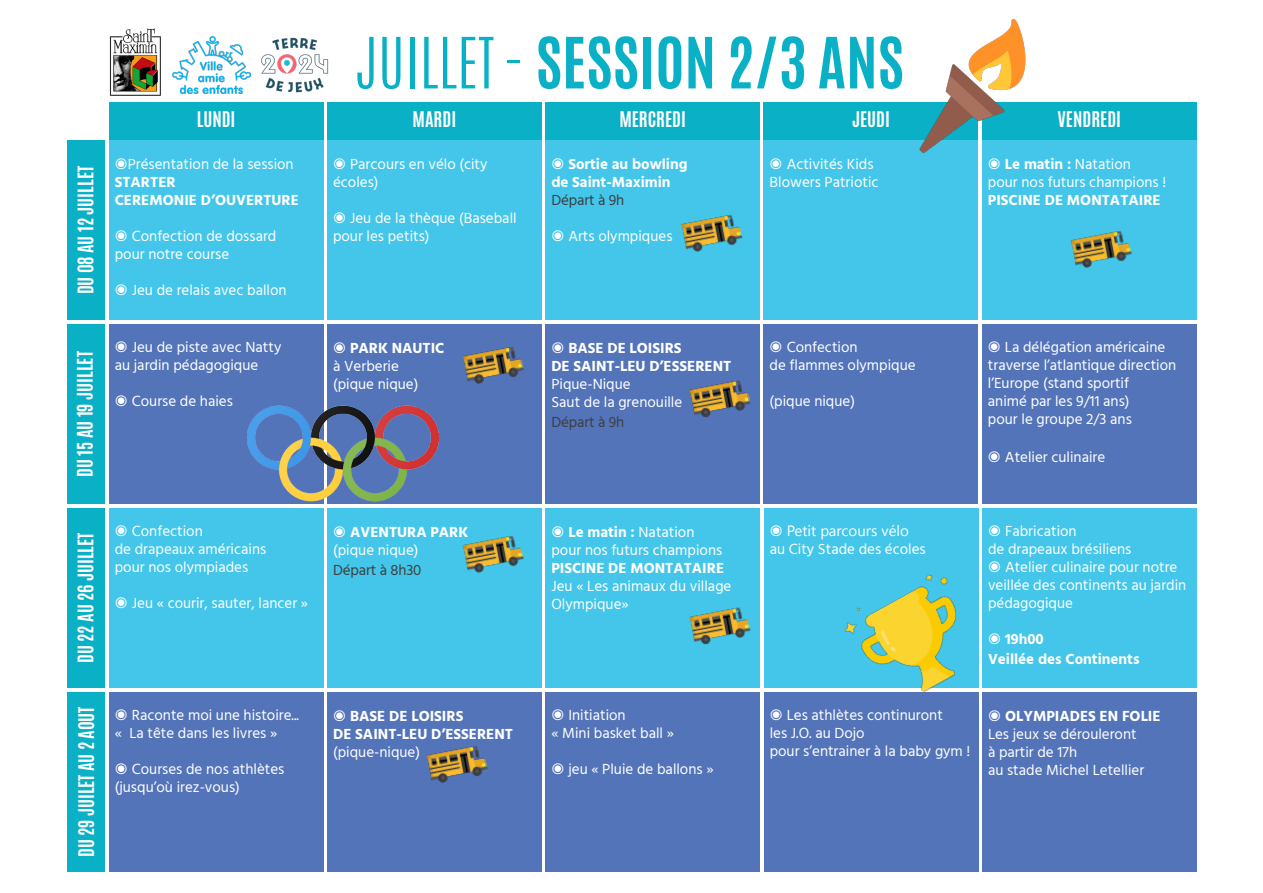
<style>
.page{position:relative;width:1263px;height:893px;background:#fff}
.page>*{position:absolute;margin:0;border:0;box-sizing:border-box;transform-origin:0 0}
.t1{font:700 60px "Antonio";color:#0ab0c5}
.t2{font:700 18px "Antonio";color:#fff}
.t3{font:15px/18px "Hind";color:#fff}
.t4{font:700 15px "Hind";color:#fff}
.t5{font:15px "Hind";letter-spacing:-.01em;color:#3e3e3f}
.t6{font:15px "Segoe UI Emoji";color:#fff}
.s1{font-weight:300}
.s2{font-weight:400}
</style>
<div class="page">
<div style="left:109px;top:140px;width:214px;height:180px;background:#43c6e9"></div>
<div style="left:109px;top:324px;width:214px;height:180px;background:#5474b9"></div>
<div style="left:109px;top:508px;width:214px;height:180px;background:#43c6e9"></div>
<div style="left:109px;top:692px;width:214px;height:180px;background:#5474b9"></div>
<div style="left:327px;top:140px;width:214px;height:180px;background:#43c6e9"></div>
<div style="left:327px;top:324px;width:214px;height:180px;background:#5474b9"></div>
<div style="left:327px;top:508px;width:214px;height:180px;background:#43c6e9"></div>
<div style="left:327px;top:692px;width:214px;height:180px;background:#5474b9"></div>
<div style="left:546px;top:140px;width:214px;height:180px;background:#43c6e9"></div>
<div style="left:546px;top:324px;width:214px;height:180px;background:#5474b9"></div>
<div style="left:546px;top:508px;width:214px;height:180px;background:#43c6e9"></div>
<div style="left:546px;top:692px;width:214px;height:180px;background:#5474b9"></div>
<div style="left:764px;top:140px;width:214px;height:180px;background:#43c6e9"></div>
<div style="left:764px;top:324px;width:214px;height:180px;background:#5474b9"></div>
<div style="left:764px;top:508px;width:214px;height:180px;background:#43c6e9"></div>
<div style="left:764px;top:692px;width:214px;height:180px;background:#5474b9"></div>
<div style="left:982px;top:140px;width:214px;height:180px;background:#43c6e9"></div>
<div style="left:982px;top:324px;width:214px;height:180px;background:#5474b9"></div>
<div style="left:982px;top:508px;width:214px;height:180px;background:#43c6e9"></div>
<div style="left:982px;top:692px;width:214px;height:180px;background:#5474b9"></div>
<div style="left:109px;top:103px;width:214px;height:37px;background:#0ab0c5"></div>
<div style="left:67px;top:140px;width:37px;height:180px;background:#0ab0c5"></div>
<div style="left:67px;top:324px;width:37px;height:180px;background:#0ab0c5"></div>
<div style="left:67px;top:508px;width:38px;height:180px;background:#0ab0c5"></div>
<div style="left:67px;top:692px;width:38px;height:180px;background:#0ab0c5"></div>
<div style="left:327px;top:103px;width:214px;height:37px;background:#0ab0c5"></div>
<div style="left:546px;top:103px;width:214px;height:37px;background:#0ab0c5"></div>
<div style="left:764px;top:103px;width:214px;height:37px;background:#0ab0c5"></div>
<div style="left:982px;top:103px;width:214px;height:37px;background:#0ab0c5"></div>
<img style="left:109px;top:28px;width:52px;height:68px">
<img style="left:173px;top:36px;width:67px;height:58px">
<img style="left:240px;top:37px;width:89px;height:57px">
<img style="left:462px;top:347px;width:62px;height:37px">
<img style="left:462px;top:535px;width:62px;height:38px">
<img style="left:689px;top:607px;width:62px;height:38px">
<img style="left:689px;top:380px;width:62px;height:38px">
<img style="left:426px;top:746px;width:62px;height:37px">
<img style="left:681px;top:214px;width:62px;height:38px">
<img style="left:1070px;top:231px;width:62px;height:37px">
<img style="left:906px;top:20px;width:132px;height:132px">
<img style="left:248px;top:358px;width:190px;height:191px">
<img style="left:845px;top:549px;width:134px;height:176px">
<p class="t2" style="left:72px;top:294px;width:130px;rotate:-90deg">DU 08 AU 12 JUILLET</p>
<p class="t2" style="left:72px;top:477px;width:127px;rotate:-90deg">DU 15 AU 19 JUILLET</p>
<p class="t2" style="left:72px;top:663px;width:132px;rotate:-90deg">DU 22 AU 26 JUILLET</p>
<p class="t2" style="left:73px;top:857px;width:152px;rotate:-90deg">DU 29 JUILET AU 2 AOUT</p>
<p class="t2" style="left:197px;top:106px;width:40px">LUNDI</p>
<p class="t3" style="left:115px;top:156px;width:180px">◉Présentation de la session</p>
<p class="t4" style="left:115px;top:173px;width:62px">STARTER</p>
<p class="t4" style="left:115px;top:191px;width:186px">CEREMONIE D’OUVERTURE</p>
<p class="t3" style="left:115px;top:228px;width:163px">◉ Confection de dossard</p>
<p class="t3" style="left:115px;top:246px;width:116px">pour notre course</p>
<p class="t3" style="left:115px;top:282px;width:173px">◉ Jeu de relais avec ballon</p>
<p class="t3" style="left:115px;top:339px;width:168px">◉ Jeu de piste avec Natty</p>
<p class="t3" style="left:115px;top:357px;width:145px">au jardin pédagogique</p>
<p class="t3" style="left:115px;top:393px;width:120px">◉ Course de haies</p>
<p class="t3" style="left:115px;top:523px;width:89px">◉ Confection</p>
<p class="t3" style="left:115px;top:541px;width:153px">de drapeaux américains</p>
<p class="t3" style="left:115px;top:559px;width:135px">pour nos olympiades</p>
<p class="t3" style="left:115px;top:595px;width:195px">◉ Jeu « courir, sauter, lancer »</p>
<p class="t3" style="left:115px;top:707px;width:186px">◉ Raconte moi une histoire...</p>
<p class="t3" style="left:115px;top:725px;width:164px">« La tête dans les livres »</p>
<p class="t3" style="left:115px;top:761px;width:171px">◉ Courses de nos athlètes (jusqu’où irez-vous)</p>
<p class="t1" style="left:355px;top:17px;width:551px"><span class="s1">JUILLET -</span> SESSION 2/3 ANS</p>
<p class="t2" style="left:413px;top:106px;width:45px">MARDI</p>
<p class="t3" style="left:333px;top:156px;width:156px">◉ Parcours en vélo (city écoles)</p>
<p class="t3" style="left:333px;top:210px;width:185px">◉ Jeu de la thèque (Baseball pour les petits)</p>
<p class="t2" style="left:619px;top:106px;width:68px">MERCREDI</p>
<p class="t2" style="left:852px;top:106px;width:39px">JEUDI</p>
<p class="t2" style="left:1057px;top:106px;width:65px">VENDREDI</p>
<p class="t4" style="left:551px;top:155px;width:138px">◉ Sortie au bowling</p>
<p class="t4" style="left:551px;top:173px;width:121px">de Saint-Maximin</p>
<p class="t5" style="left:551px;top:190px;width:74px">Départ à 9h</p>
<p class="t3" style="left:551px;top:228px;width:123px">◉ Arts olympiques</p>
<p class="t3" style="left:770px;top:156px;width:105px">◉ Activités Kids</p>
<p class="t3" style="left:770px;top:174px;width:110px">Blowers Patriotic</p>
<p class="t4" style="left:988px;top:155px;width:144px">◉ Le matin : <span class="s2">Natation</span></p>
<p class="t3" style="left:988px;top:174px;width:180px">pour nos futurs champions !</p>
<p class="t4" style="left:988px;top:191px;width:174px">PISCINE DE MONTATAIRE</p>
<p class="t4" style="left:333px;top:339px;width:113px">◉ PARK NAUTIC</p>
<p class="t3" style="left:333px;top:358px;width:67px">à Verberie</p>
<p class="t3" style="left:333px;top:376px;width:87px">(pique nique)</p>
<p class="t4" style="left:551px;top:339px;width:132px">◉ BASE DE LOISIRS</p>
<p class="t4" style="left:551px;top:357px;width:181px">DE SAINT-LEU D’ESSERENT</p>
<p class="t3" style="left:551px;top:376px;width:81px">Pique-Nique</p>
<p class="t3" style="left:551px;top:394px;width:132px">Saut de la grenouille</p>
<p class="t5" style="left:551px;top:412px;width:74px">Départ à 9h</p>
<p class="t4" style="left:333px;top:523px;width:137px">◉ AVENTURA PARK</p>
<p class="t3" style="left:333px;top:542px;width:87px">(pique nique)</p>
<p class="t5" style="left:333px;top:560px;width:90px">Départ à 8h30</p>
<p class="t4" style="left:551px;top:523px;width:145px">◉ Le matin : <span class="s2">Natation</span></p>
<p class="t3" style="left:551px;top:542px;width:172px">pour nos futurs champions</p>
<p class="t4" style="left:551px;top:559px;width:174px">PISCINE DE MONTATAIRE</p>
<p class="t3" style="left:551px;top:578px;width:181px">Jeu « Les animaux du village<br>Olympique»</p>
<p class="t4" style="left:333px;top:707px;width:132px">◉ BASE DE LOISIRS</p>
<p class="t4" style="left:333px;top:725px;width:181px">DE SAINT-LEU D’ESSERENT</p>
<p class="t3" style="left:333px;top:744px;width:88px">(pique-nique)</p>
<p class="t3" style="left:551px;top:707px;width:76px">◉ Initiation</p>
<p class="t3" style="left:551px;top:725px;width:124px">« Mini basket ball »</p>
<p class="t3" style="left:551px;top:761px;width:164px">◉ jeu « Pluie de ballons »</p>
<p class="t3" style="left:770px;top:339px;width:89px">◉ Confection</p>
<p class="t3" style="left:770px;top:357px;width:148px">de flammes olympique</p>
<p class="t3" style="left:770px;top:393px;width:87px">(pique nique)</p>
<p class="t3" style="left:988px;top:339px;width:190px">◉ La délégation américaine traverse l’atlantique direction l’Europe (stand sportif</p>
<p class="t3" style="left:988px;top:393px;width:143px">animé par les 9/11 ans)</p>
<p class="t3" style="left:988px;top:411px;width:145px">pour le groupe 2/3 ans</p>
<p class="t3" style="left:988px;top:449px;width:119px">◉ Atelier culinaire</p>
<p class="t6" style="left:848px;top:522px;width:62px">□◆ ▲ ❖ ●□</p>
<p class="t3" style="left:770px;top:541px;width:158px">au City Stade des écoles</p>
<p class="t3" style="left:770px;top:707px;width:175px">◉ Les athlètes continuront</p>
<p class="t3" style="left:770px;top:725px;width:97px">les J.O. au Dojo</p>
<p class="t3" style="left:770px;top:743px;width:202px">pour s’entrainer à la baby gym !</p>
<p class="t3" style="left:988px;top:523px;width:90px">◉ Fabrication</p>
<p class="t3" style="left:988px;top:541px;width:145px">de drapeaux brésiliens</p>
<p class="t3" style="left:988px;top:559px;width:200px">◉ Atelier culinaire pour notre veillée des continents au jardin pédagogique</p>
<p class="t4" style="left:988px;top:630px;width:57px">◉ 19h00</p>
<p class="t4" style="left:988px;top:650px;width:153px">Veillée des Continents</p>
<p class="t4" style="left:988px;top:707px;width:174px">◉ OLYMPIADES EN FOLIE</p>
<p class="t3" style="left:988px;top:726px;width:150px">Les jeux se dérouleront</p>
<p class="t3" style="left:988px;top:744px;width:91px">à partir de 17h</p>
<p class="t3" style="left:988px;top:762px;width:158px">au stade Michel Letellier</p>
</div>
